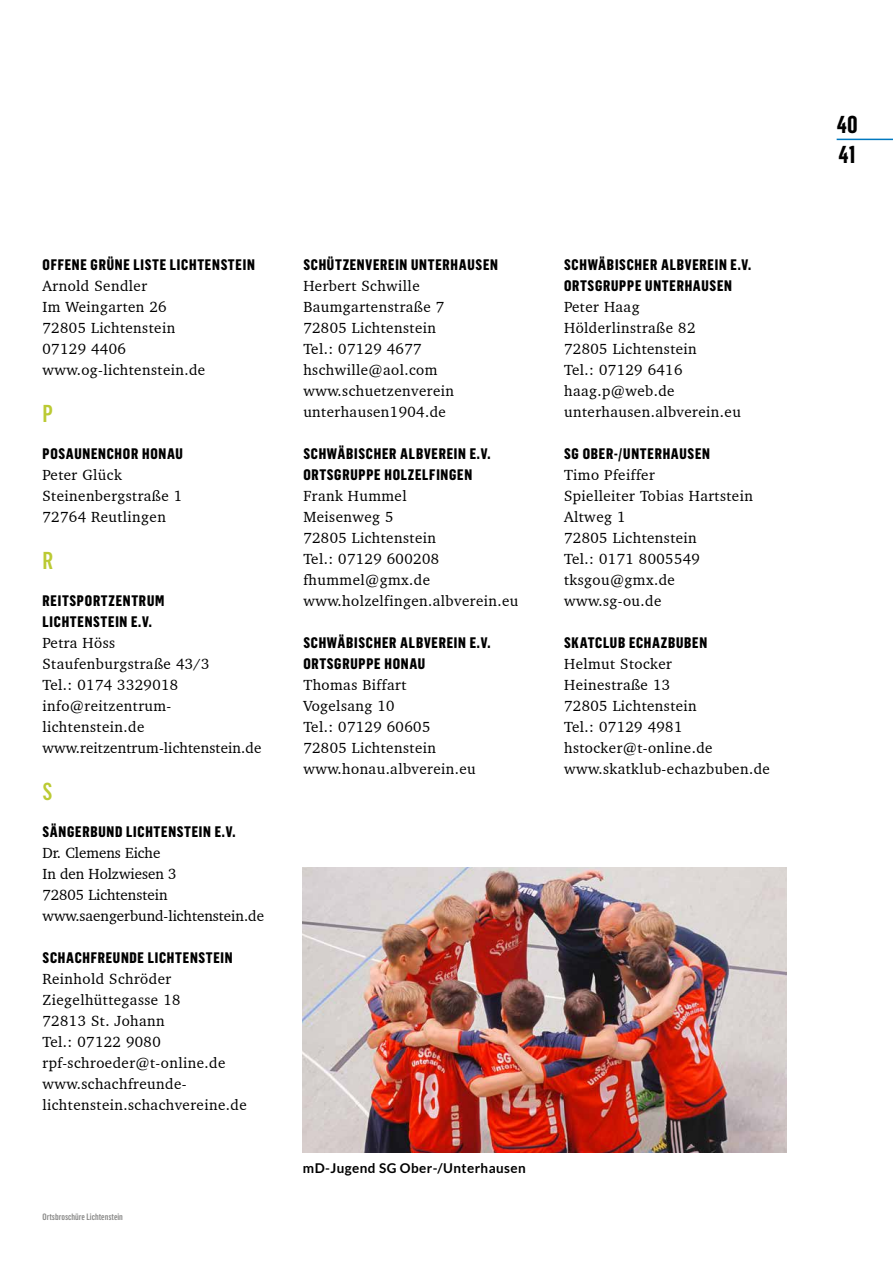
<style>
.page{position:relative;width:893px;height:1263px;background:#fff}
.page>*{position:absolute;margin:0;border:0;box-sizing:border-box;transform-origin:0 0}
.t1{font:700 24px/30px "Flama Condensed";color:#000}
.t2{font:500 24px "Flama Condensed";color:#bbca33}
.t3{font:15px/21px "Charter BT Pro";letter-spacing:.03em;color:#000}
.t4{font:800 15px/21px "Flama Condensed";letter-spacing:.05em;color:#000}
.t5{font:15px/21px "Charter BT Pro";color:#000}
.t6{font:700 13.5px "Lato";letter-spacing:.03em;color:#000}
.t7{font:500 9px "Flama Condensed";color:#878786}
</style>
<div class="page">
<img style="left:303px;top:867px;width:483px;height:285px">
<hr style="left:837px;top:139px;width:56px;height:1px;background:#0078bf">
<p class="t4" style="left:43px;top:254px;width:214px">OFFENE GRÜNE LISTE LICHTENSTEIN</p>
<p class="t3" style="left:43px;top:275px;width:164px">Arnold Sendler<br>Im Weingarten 26<br>72805 Lichtenstein<br>07129 4406 www.og-lichtenstein.de</p>
<h1 class="t2" style="left:43px;top:398px;width:12px">P</h1>
<p class="t4" style="left:43px;top:443px;width:142px">POSAUNENCHOR HONAU</p>
<p class="t3" style="left:43px;top:464px;width:141px">Peter Glück<br>Steinenbergstraße 1<br>72764 Reutlingen</p>
<h1 class="t2" style="left:43px;top:545px;width:12px">R</h1>
<p class="t4" style="left:43px;top:590px;width:123px">REITSPORTZENTRUM<br>LICHTENSTEIN E.V.</p>
<p class="t3" style="left:43px;top:632px;width:221px">Petra Höss<br>Staufenburgstraße 43/3<br>Tel.: 0174 3329018 info@reitzentrum&shy;lichtenstein.de www.reitzentrum-lichtenstein.de</p>
<h1 class="t2" style="left:43px;top:776px;width:11px">S</h1>
<p class="t4" style="left:43px;top:821px;width:195px">SÄNGERBUND LICHTENSTEIN E.V.</p>
<p class="t5" style="left:43px;top:842px;width:223px">Dr. Clemens Eiche<br>In den Holzwiesen 3<br>72805 Lichtenstein www.saengerbund-lichtenstein.de</p>
<p class="t4" style="left:43px;top:947px;width:192px">SCHACHFREUNDE LICHTENSTEIN</p>
<p class="t3" style="left:43px;top:968px;width:206px">Reinhold Schröder<br>Ziegelhüttegasse 18<br>72813 St. Johann<br>Tel.: 07122 9080 rpf-schroeder@t-online.de www.schachfreunde&shy;lichtenstein.schachvereine.de</p>
<p class="t7" style="left:43px;top:1211px;width:82px">Ortsbroschüre Lichtenstein</p>
<p class="t4" style="left:303px;top:254px;width:196px">SCHÜTZENVEREIN UNTERHAUSEN</p>
<p class="t3" style="left:303px;top:275px;width:152px">Herbert Schwille<br>Baumgartenstraße 7<br>72805 Lichtenstein<br>Tel.: 07129 4677 hschwille@aol.com www.schuetzenverein unterhausen1904.de</p>
<p class="t4" style="left:303px;top:443px;width:189px">SCHWÄBISCHER ALBVEREIN E.V.<br>ORTSGRUPPE HOLZELFINGEN</p>
<p class="t3" style="left:303px;top:485px;width:217px">Frank Hummel<br>Meisenweg 5<br>72805 Lichtenstein<br>Tel.: 07129 600208 fhummel@gmx.de www.holzelfingen.albverein.eu</p>
<p class="t4" style="left:303px;top:632px;width:189px">SCHWÄBISCHER ALBVEREIN E.V.<br>ORTSGRUPPE HONAU</p>
<p class="t3" style="left:303px;top:674px;width:174px">Thomas Biffart<br>Vogelsang 10<br>Tel.: 07129 60605<br>72805 Lichtenstein www.honau.albverein.eu</p>
<p class="t4" style="left:564px;top:254px;width:189px">SCHWÄBISCHER ALBVEREIN E.V.<br>ORTSGRUPPE UNTERHAUSEN</p>
<p class="t3" style="left:564px;top:296px;width:178px">Peter Haag<br>Hölderlinstraße 82<br>72805 Lichtenstein<br>Tel.: 07129 6416 haag.p@web.de unterhausen.albverein.eu</p>
<p class="t4" style="left:564px;top:443px;width:147px">SG OBER-/UNTERHAUSEN</p>
<p class="t3" style="left:564px;top:464px;width:190px">Timo Pfeiffer<br>Spielleiter Tobias Hartstein<br>Altweg 1<br>72805 Lichtenstein<br>Tel.: 0171 8005549 tksgou@gmx.de www.sg-ou.de</p>
<p class="t4" style="left:564px;top:632px;width:145px">SKATCLUB ECHAZBUBEN</p>
<p class="t3" style="left:564px;top:653px;width:207px">Helmut Stocker<br>Heinestraße 13<br>72805 Lichtenstein<br>Tel.: 07129 4981 hstocker@t-online.de www.skatklub-echazbuben.de</p>
<p class="t6" style="left:303px;top:1160px;width:224px">mD-Jugend SG Ober-/Unterhausen</p>
<h1 class="t1" style="left:837px;top:109px;width:22px">40<br>41</h1>
</div>
